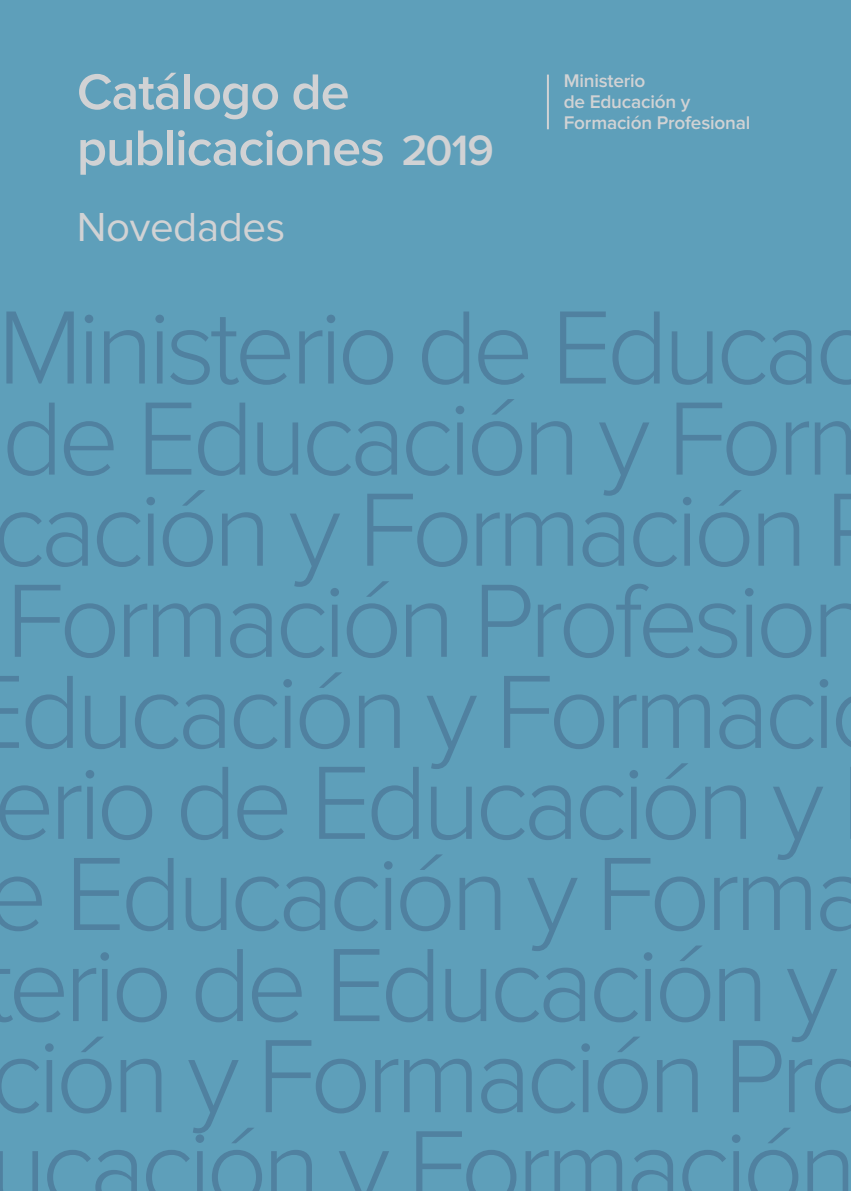
<style>
.page{position:relative;width:851px;height:1191px;background:#fff}
.page>*{position:absolute;margin:0;border:0;box-sizing:border-box;transform-origin:0 0}
.t1{font:300 107.8px/91px "Proxima Nova";letter-spacing:-.05em;color:#5081a0}
.t2{font:600 52px "Proxima Nova";letter-spacing:-.02em;color:#d1d2d4}
.t3{font:42px "Proxima Nova";letter-spacing:-.01em;color:#d1d2d4}
.t4{font:600 19px/21px "Proxima Nova";letter-spacing:-.01em;color:#d1d2d4}
.s1{font-size:44px}
</style>
<div class="page">
<div style="left:0;top:0;width:850px;height:1191px;background:#5e9fba"></div>
<hr style="left:547px;top:75px;width:2px;height:54px;background:#d1d2d4">
<p class="t2" style="left:77px;top:68px;width:274px">Catálogo de</p>
<p class="t2" style="left:77px;top:124px;width:418px">publicaciones <span class="s1">2019</span></p>
<p class="t3" style="left:77px;top:207px;width:210px">Novedades</p>
<p class="t4" style="left:563px;top:71px;width:83px">Ministerio</p>
<p class="t4" style="left:563px;top:92px;width:188px">de Educación y<br>Formación Profesional</p>
<p class="t1" style="left:-8px;top:303px;width:900px">Ministerio de Educac de Educación y Form cación y Formación<br>Formación Profesion ducación y Formaci</p>
<p class="t1" style="left:-6px;top:758px;width:831px">erio de Educación y</p>
<p class="t1" style="left:-14px;top:850px;width:885px">e Educación y Forma erio de Educación y ción y Formación Pro ucación y Formación</p>
</div>
